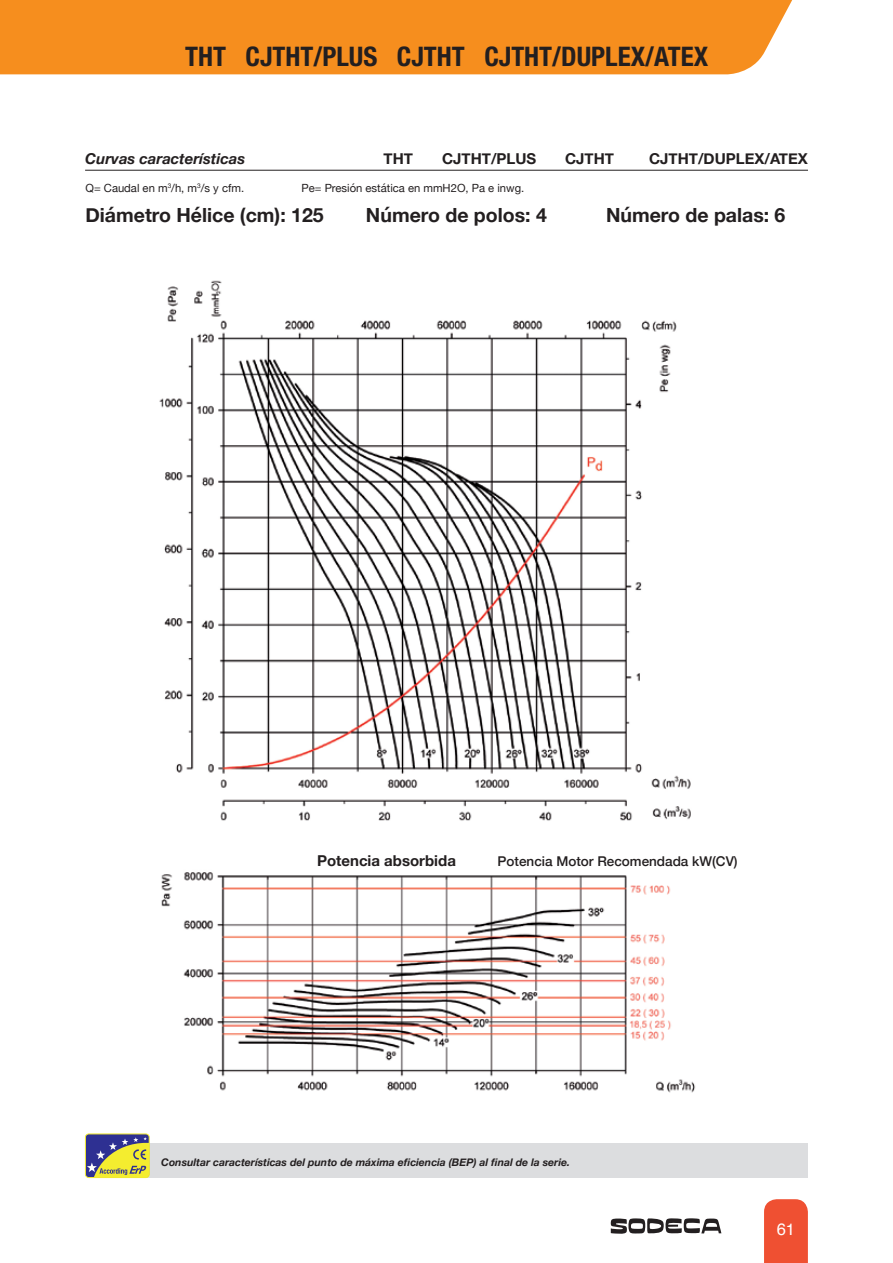
<style>
.page{position:relative;width:893px;height:1263px;background:#fff}
.page>*{position:absolute;margin:0;border:0;box-sizing:border-box;transform-origin:0 0}
.t1{font:700 condensed 27px "Helvetica Neue";color:#231f20}
.Titol_Grafica_THT{font:700 19.5px "Helvetica Neue";color:#231f20}
.t2{font:16.5px "Helvetica";color:#fff}
.SUBTITOL{font:700 15px "Helvetica Neue";color:#231f20}
.SUBTITOL-2{font:italic 700 15px "Helvetica Neue";color:#231f20}
.TEXT_SUBTITOL8PT{font:700 15px "Helvetica Neue";color:#231f20}
.TEXT_SUBTITOL8PT-2{font:500 13.5px "Helvetica Neue";color:#231f20}
.TEXT_SUBTITOL8PT-3{font:11.25px "Helvetica Neue";color:#231f20}
.TEXT_SUBTITOL8PT-4{font:italic 700 10.5px "Helvetica Neue";color:#231f20}
</style>
<div class="page">
<svg style="left:611px;top:1218px;width:110px;height:16px"></svg>
<svg style="left:764px;top:1199px;width:44px;height:64px;background:#ef5538"></svg>
<div style="left:0;top:0;width:792px;height:74px;background:#f68e1e"></div>
<img style="left:159px;top:280px;width:537px;height:813px">
<hr style="left:85px;top:170px;width:723px;height:1px;background:#231f20">
<div style="left:137px;top:1143px;width:671px;height:34px;background:#dcdddf"></div>
<div style="left:85px;top:1134px;width:64px;height:43px;background:#2e3092;border-radius:3px"></div>
<div style="left:85px;top:1133px;width:65px;height:45px;border:1px solid #f4ed2f;border-radius:3px"></div>
<svg style="left:87px;top:1137px;width:62px;height:40px"></svg>
<p class="t1" style="left:185px;top:40px;width:524px">THT CJTHT/PLUS CJTHT CJTHT/DUPLEX/ATEX</p>
<p class="SUBTITOL-2" style="left:85px;top:147px;width:162px">Curvas características</p>
<p class="SUBTITOL" style="left:384px;top:147px;width:31px">THT</p>
<p class="SUBTITOL" style="left:442px;top:147px;width:96px">CJTHT/PLUS</p>
<p class="SUBTITOL" style="left:565px;top:147px;width:50px">CJTHT</p>
<p class="SUBTITOL" style="left:649px;top:147px;width:160px">CJTHT/DUPLEX/ATEX</p>
<p class="TEXT_SUBTITOL8PT-3" style="left:85px;top:180px;width:160px">Q= Caudal en m<sup>3</sup>/h, m<sup>3</sup>/s y cfm.</p>
<p class="TEXT_SUBTITOL8PT-3" style="left:301px;top:180px;width:224px">Pe= Presión estática en mmH2O, Pa e inwg.</p>
<p class="Titol_Grafica_THT" style="left:85px;top:200px;width:240px">Diámetro Hélice (cm): 125</p>
<p class="Titol_Grafica_THT" style="left:366px;top:200px;width:182px">Número de polos: 4</p>
<p class="Titol_Grafica_THT" style="left:606px;top:200px;width:181px">Número de palas: 6</p>
<p class="TEXT_SUBTITOL8PT" style="left:317px;top:848px;width:140px">Potencia absorbida</p>
<p class="TEXT_SUBTITOL8PT-2" style="left:498px;top:850px;width:242px">Potencia Motor Recomendada kW(CV)</p>
<p class="TEXT_SUBTITOL8PT-4" style="left:161px;top:1154px;width:410px">Consultar características del punto de máxima eficiencia (BEP) al final de la serie.</p>
<h3 class="t2" style="left:777px;top:1216px;width:20px">61</h3>
</div>
